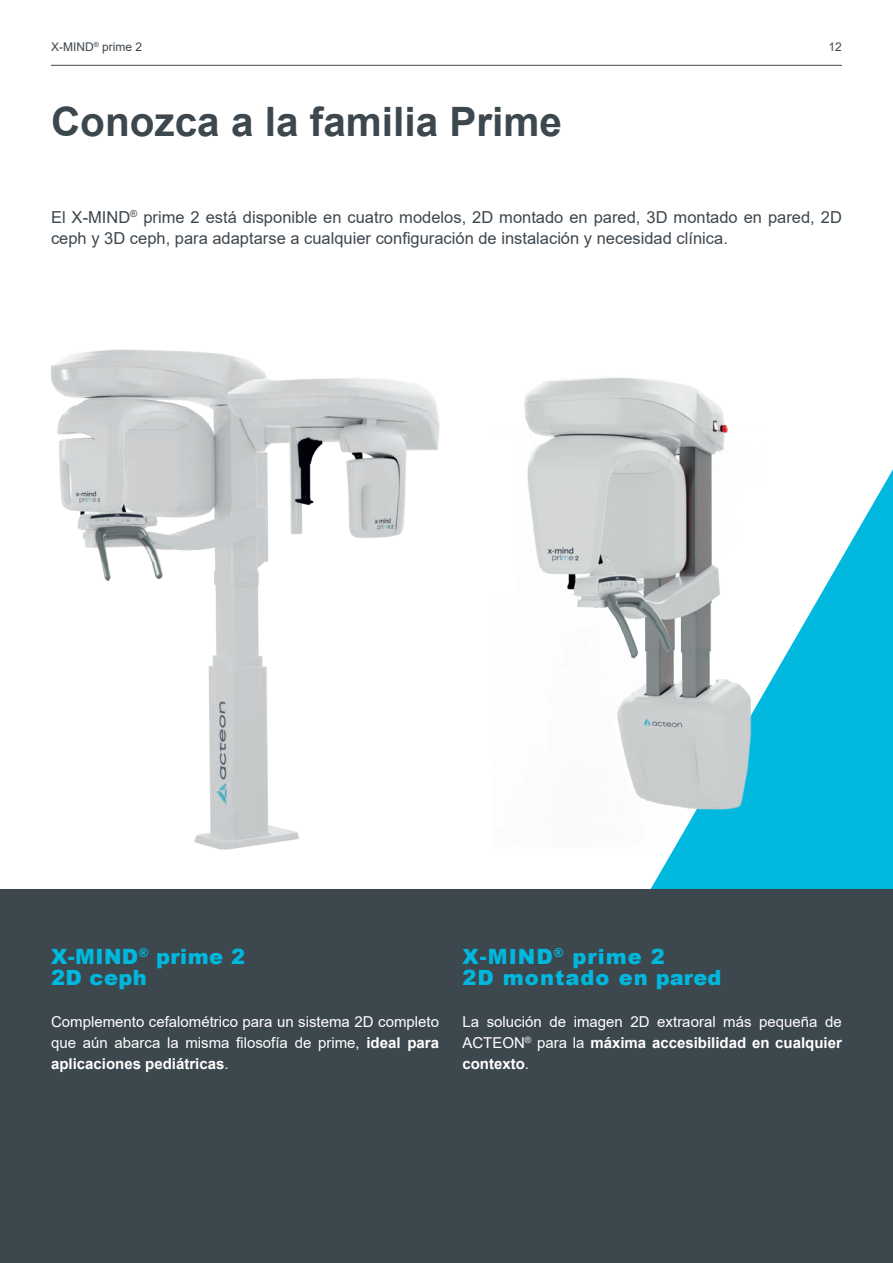
<style>
.page{position:relative;width:893px;height:1263px;background:#fff}
.page>*{position:absolute;margin:0;border:0;box-sizing:border-box;transform-origin:0 0}
.t1{font:700 40.5px "Arial";color:#3d474e}
.t2{font:900 21px/21px "Arial";letter-spacing:.035em;color:#00b8de}
.t3{font:16.5px/21px "Arial";color:#3d474e}
.t4{font:15px/21px "Arial";color:#fff;text-align:justify}
.t5{font:12px "Arial";color:#3d474e}
.s1{font-weight:700}
</style>
<div class="page">
<hr style="left:51px;top:65px;width:791px;height:1px;background:#3d474e">
<svg style="left:373px;top:64px;width:520px;height:825px"></svg>
<img style="left:51px;top:325px;width:388px;height:526px">
<img style="left:462px;top:325px;width:388px;height:526px">
<div style="left:0;top:889px;width:893px;height:374px;background:#3d474e"></div>
<p class="t5" style="left:51px;top:39px;width:93px">X-MIND<sup>®</sup> prime 2</p>
<p class="t5" style="left:829px;top:39px;width:15px">12</p>
<h1 class="t1" style="left:51px;top:93px;width:512px">Conozca a la familia Prime</h1>
<p class="t3" style="left:51px;top:206px;width:792px">El X-MIND<sup>®</sup> prime 2 está disponible en cuatro modelos, 2D montado en pared, 3D montado en pared, 2D ceph y 3D ceph, para adaptarse a cualquier configuración de instalación y necesidad clínica.</p>
<h2 class="t2" style="left:51px;top:945px;width:195px">X-MIND<sup>®</sup> prime 2<br>2D ceph</h2>
<p class="t4" style="left:51px;top:1011px;width:389px">Complemento cefalométrico para un sistema 2D completo que aún abarca la misma filosofía de prime, <span class="s1">ideal para aplicaciones pediátricas</span>.</p>
<h2 class="t2" style="left:462px;top:945px;width:261px">X-MIND<sup>®</sup> prime 2<br>2D montado en pared</h2>
<p class="t4" style="left:462px;top:1011px;width:381px">La solución de imagen 2D extraoral más pequeña de ACTEON<sup>®</sup> para la <span class="s1">máxima accesibilidad en cualquier contexto</span>.</p>
</div>
